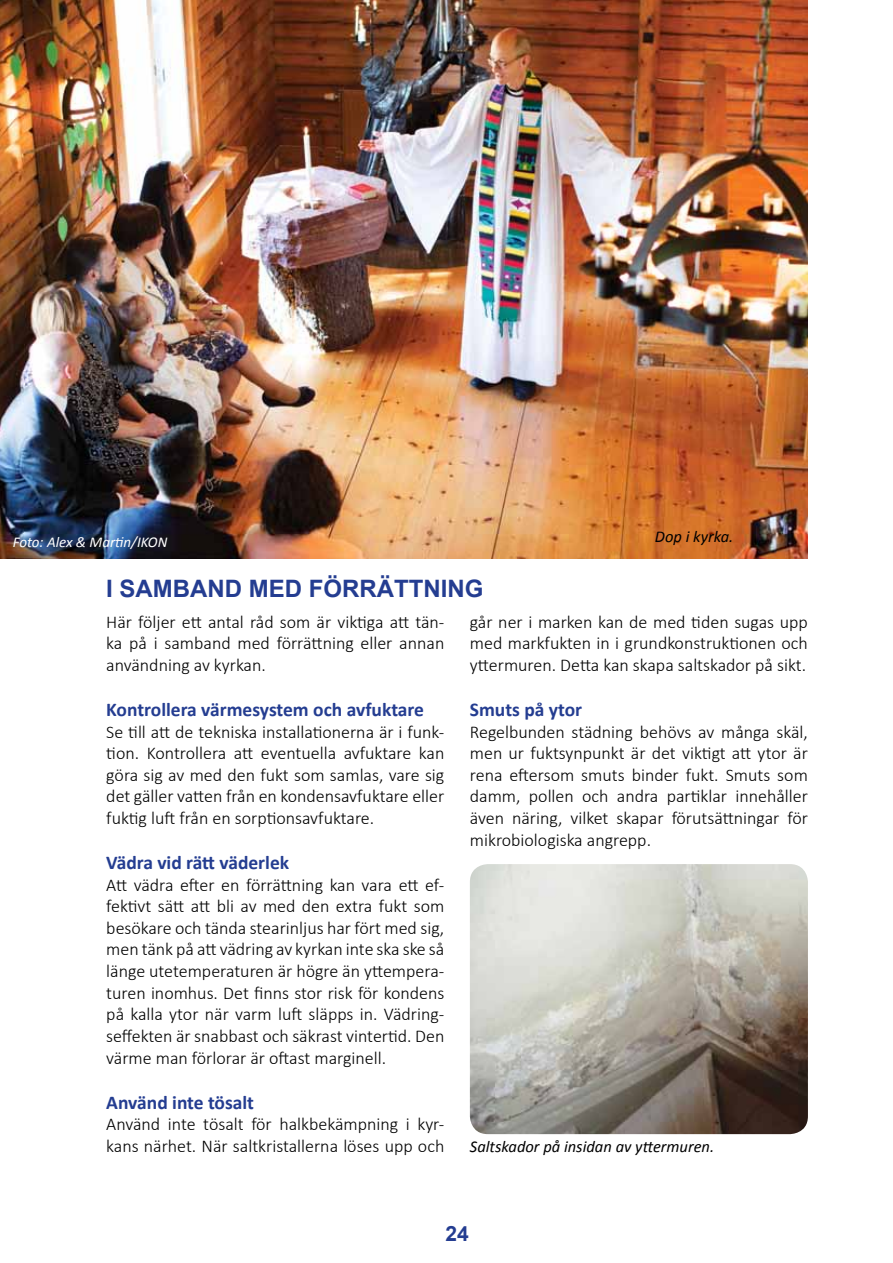
<style>
.page{position:relative;width:893px;height:1263px;background:#fff}
.page>*{position:absolute;margin:0;border:0;box-sizing:border-box;transform-origin:0 0}
.t1{font:700 24px "Arial";color:#243d91}
.t2{font:700 21px "Arial";color:#243d91}
.t3{font:700 19.5px "Calibri";color:#243d91}
.t4{font:300 18px/21.6px "Calibri";color:#000;text-align:justify}
.t5{font:italic 16.5px "Calibri";color:#000}
.t6{font:italic 15px "Calibri";color:#fff}
</style>
<div class="page">
<img style="left:0;top:0;width:808px;height:558px">
<img style="left:470px;top:864px;width:338px;height:270px">
<p class="t6" style="left:13px;top:531px;width:156px">Foto: Alex &amp; Martin/IKON</p>
<h1 class="t1" style="left:106px;top:572px;width:379px">I SAMBAND MED FÖRRÄTTNING</h1>
<p class="t5" style="left:655px;top:525px;width:80px">Dop i kyrka.</p>
<p class="t4" style="left:106px;top:611px;width:340px">Här följer ett antal råd som är viktiga att tän&shy;ka på i samband med förrättning eller annan användning av kyrkan.</p>
<p class="t3" style="left:106px;top:697px;width:319px">Kontrollera värmesystem och avfuktare</p>
<p class="t4" style="left:106px;top:721px;width:340px">Se till att de tekniska installationerna är i funk&shy;tion. Kontrollera att eventuella avfuktare kan göra sig av med den fukt som samlas, vare sig det gäller vatten från en kondensavfuktare eller fuktig luft från en sorptionsavfuktare.</p>
<p class="t3" style="left:106px;top:850px;width:184px">Vädra vid rätt väderlek</p>
<p class="t4" style="left:106px;top:874px;width:340px">Att vädra efter en förrättning kan vara ett ef&shy;fektivt sätt att bli av med den extra fukt som besökare och tända stearinljus har fört med sig, men tänk på att vädring av kyrkan inte ska ske så länge utetemperaturen är högre än yttempera&shy;turen inomhus. Det finns stor risk för kondens på kalla ytor när varm luft släpps in. Vädring&shy;seffekten är snabbast och säkrast vintertid. Den värme man förlorar är oftast marginell.</p>
<p class="t3" style="left:106px;top:1089px;width:149px">Använd inte tösalt</p>
<p class="t4" style="left:106px;top:1113px;width:340px">Använd inte tösalt för halkbekämpning i kyr&shy;kans närhet. När saltkristallerna löses upp och</p>
<p class="t4" style="left:470px;top:611px;width:340px">går ner i marken kan de med tiden sugas upp med markfukten in i grundkonstruktionen och yttermuren. Detta kan skapa saltskador på sikt.</p>
<p class="t3" style="left:470px;top:697px;width:114px">Smuts på ytor</p>
<p class="t4" style="left:470px;top:721px;width:340px">Regelbunden städning behövs av många skäl, men ur fuktsynpunkt är det viktigt att ytor är rena eftersom smuts binder fukt. Smuts som damm, pollen och andra partiklar innehåller även näring, vilket skapar förutsättningar för mikrobiologiska angrepp.</p>
<p class="t5" style="left:470px;top:1135px;width:246px">Saltskador på insidan av yttermuren.</p>
<p class="t2" style="left:445px;top:1220px;width:25px">24</p>
</div>
